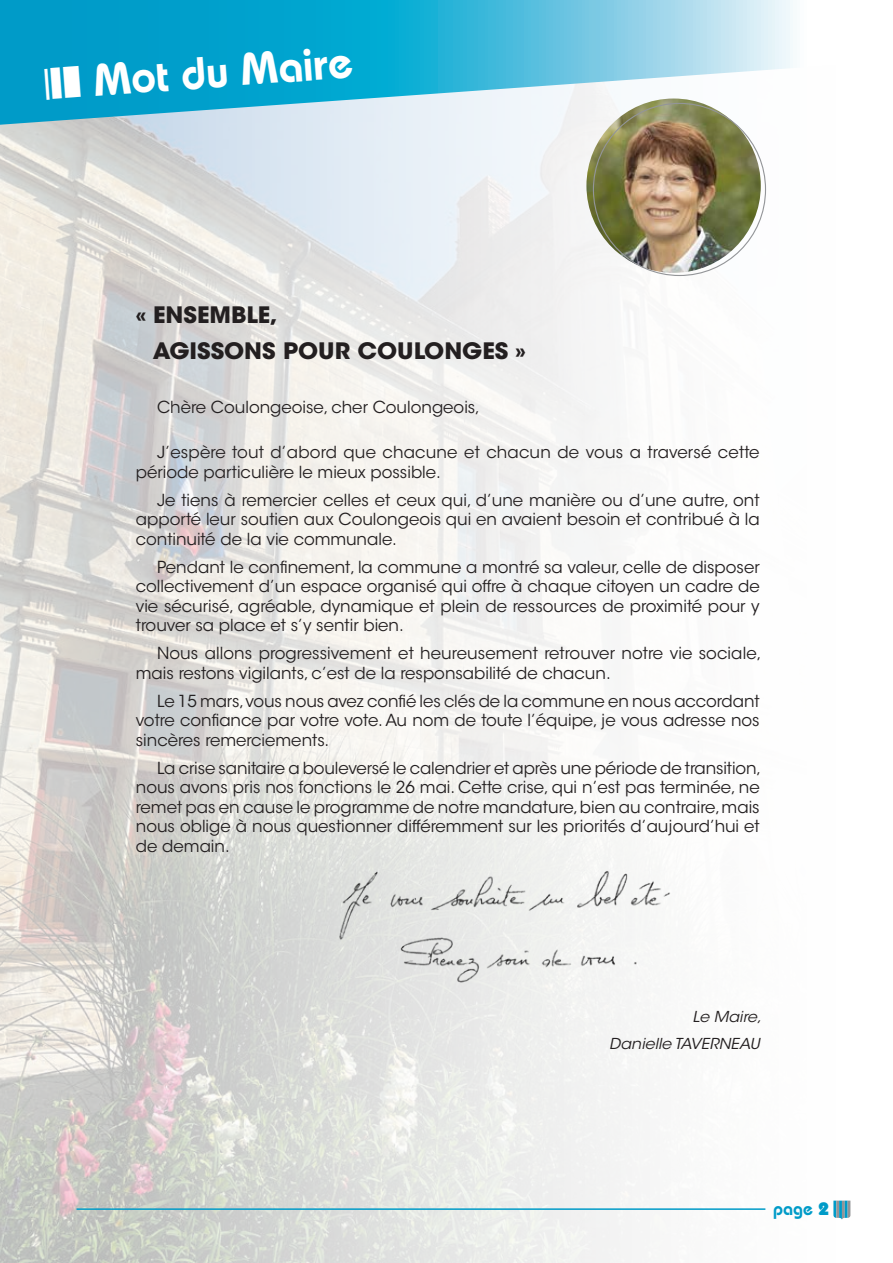
<style>
.page{position:relative;width:893px;height:1263px;background:#fff}
.page>*{position:absolute;margin:0;border:0;box-sizing:border-box;transform-origin:0 0}
.t1{font:600 45px "Bauhaus";color:#fff}
.t2{font:700 22.5px/35.5px "ITC Avant Garde Std";color:#231f20;scale:1.05 1}
.t3{font:600 18px "Bauhaus";color:#009bc8}
.t4{font:16.5px/19.5px "ITC Avant Garde Std";color:#231f20;text-align:justify}
.t5{font:italic 15px/26.5px "ITC Avant Garde Std";color:#231f20;text-align:right;scale:1.05 1}
.s1{font-weight:800}
</style>
<div class="page">
<img style="left:0;top:125px;width:842px;height:1138px">
<hr style="left:77px;top:1208px;width:688px;height:2px;background:#009bc8">
<svg style="left:833px;top:1200px;width:18px;height:19px"></svg>
<svg style="left:0;top:0;width:793px;height:125px;background:#5ac0dd"></svg>
<img style="left:586px;top:99px;width:175px;height:174px;border-radius:87px">
<img style="left:311px;top:867px;width:394px;height:123px">
<svg style="left:44px;top:66px;width:37px;height:34px"></svg>
<h1 class="t1" style="left:92px;top:53px;width:262px;rotate:-4deg">Mot du Maire</h1>
<h2 class="t2" style="left:153px;top:297px;width:357px;text-indent:-17px">« ENSEMBLE,<br>AGISSONS POUR COULONGES »</h2>
<p class="t4" style="left:157px;top:398px;width:324px">Chère Coulongeoise, cher Coulongeois,</p>
<p class="t4" style="left:136px;top:443px;width:625px;text-indent:21px">J’espère tout d’abord que chacune et chacun de vous a traversé cette période particulière le mieux possible.</p>
<p class="t4" style="left:136px;top:490px;width:625px;text-indent:21px">Je tiens à remercier celles et ceux qui, d’une manière ou d’une autre, ont apporté leur soutien aux Coulongeois qui en avaient besoin et contribué à la continuité de la vie communale.</p>
<p class="t4" style="left:136px;top:557px;width:625px;text-indent:21px">Pendant le confinement, la commune a montré sa valeur, celle de disposer collectivement d’un espace organisé qui offre à chaque citoyen un cadre de vie sécurisé, agréable, dynamique et plein de ressources de proximité pour y trouver sa place et s’y sentir bien.</p>
<p class="t4" style="left:136px;top:644px;width:627px;text-indent:21px">Nous allons progressivement et heureusement retrouver notre vie sociale, mais restons vigilants, c’est de la responsabilité de chacun.</p>
<p class="t4" style="left:136px;top:691px;width:625px;text-indent:21px">Le 15 mars, vous nous avez confié les clés de la commune en nous accordant votre confiance par votre vote. Au nom de toute l’équipe, je vous adresse nos sincères remerciements.</p>
<p class="t4" style="left:136px;top:758px;width:627px;text-indent:21px">La crise sanitaire a bouleversé le calendrier et après une période de transition, nous avons pris nos fonctions le 26 mai. Cette crise, qui n’est pas terminée, ne remet pas en cause le programme de notre mandature, bien au contraire, mais nous oblige à nous questionner différemment sur les priorités d’aujourd’hui et de demain.</p>
<p class="t5" style="left:609px;top:1004px;width:147px">Le Maire,<br>Danielle TAVERNEAU</p>
<p class="t3" style="left:773px;top:1197px;width:58px">page <span class="s1">2</span></p>
</div>
